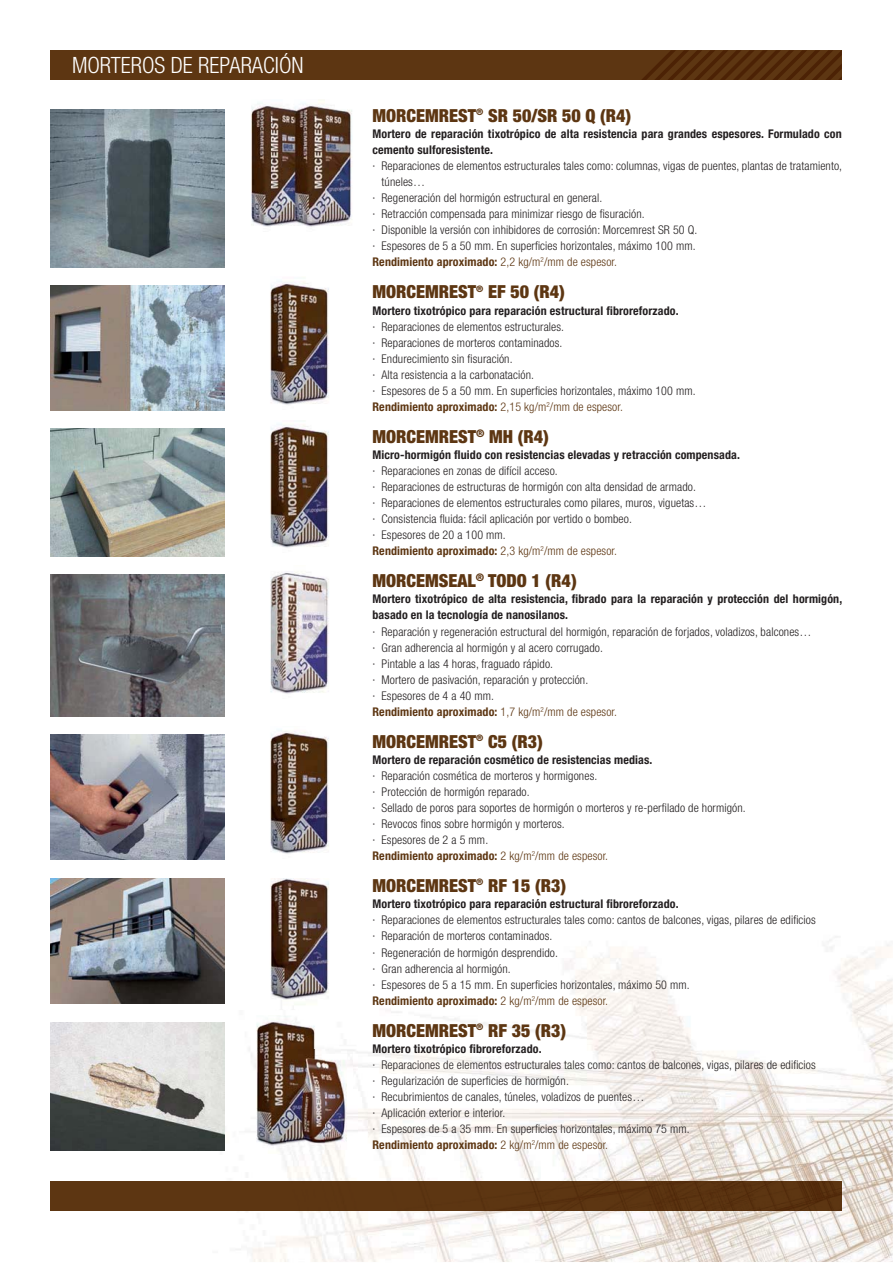
<style>
.page{position:relative;width:893px;height:1263px;background:#fff}
.page>*{position:absolute;margin:0;border:0;box-sizing:border-box;transform-origin:0 0}
.t1{font:300 condensed 22.5px "Helvetica Neue LT Std";color:#fff}
.t2{font:900 condensed 18px "Helvetica Neue LT Std";color:#5d3612}
.t3{font:300 condensed 12px/16px "Helvetica Neue LT Std";letter-spacing:.01em;color:#231f20}
.t4{font:700 condensed 12px/16px "Helvetica Neue LT Std";letter-spacing:.01em;color:#231f20}
.t5{font:700 condensed 12px "Helvetica Neue LT Std";letter-spacing:.01em;color:#5d3612}
.s1{font-weight:300}
.s2{font-weight:700;color:#5d3612}
.s3{color:#5d3612}
</style>
<div class="page">
<img style="left:50px;top:879px;width:843px;height:383px">
<div style="left:51px;top:1181px;width:791px;height:30px;background:#5d3612"></div>
<img style="left:51px;top:109px;width:173px;height:158px">
<div style="left:51px;top:50px;width:791px;height:30px;background:#5d3612"></div>
<svg style="left:642px;top:50px;width:200px;height:30px"></svg>
<img style="left:251px;top:103px;width:21px;height:124px">
<img style="left:325px;top:107px;width:27px;height:119px">
<img style="left:272px;top:100px;width:53px;height:127px">
<img style="left:51px;top:285px;width:173px;height:125px">
<img style="left:270px;top:281px;width:59px;height:124px">
<img style="left:51px;top:428px;width:173px;height:128px">
<img style="left:51px;top:575px;width:173px;height:141px">
<img style="left:270px;top:424px;width:59px;height:124px">
<img style="left:270px;top:572px;width:59px;height:122px">
<img style="left:51px;top:735px;width:173px;height:125px">
<img style="left:270px;top:730px;width:59px;height:124px">
<img style="left:51px;top:879px;width:173px;height:125px">
<img style="left:248px;top:878px;width:96px;height:130px">
<img style="left:51px;top:1022px;width:173px;height:129px">
<img style="left:235px;top:1015px;width:89px;height:139px">
<img style="left:287px;top:1049px;width:71px;height:101px">
<h1 class="t1" style="left:72px;top:57px;width:233px">MORTEROS DE REPARACIÓN</h1>
<h2 class="t2" style="left:372px;top:105px;width:260px">MORCEMREST<sup>®</sup> SR 50/SR 50 Q (R4)</h2>
<p class="t4" style="left:372px;top:127px;width:471px">Mortero de reparación tixotrópico de alta resistencia para grandes espesores. Formulado con cemento sulforesistente.</p>
<p class="t3" style="left:372px;top:159px;width:471px">· Reparaciones de elementos estructurales tales como: columnas, vigas de puentes, plantas de tratamiento,</p>
<p class="t3" style="left:381px;top:175px;width:45px">túneles…</p>
<p class="t3" style="left:372px;top:191px;width:231px">· Regeneración del hormigón estructural en general.</p>
<p class="t3" style="left:372px;top:207px;width:274px">· Retracción compensada para minimizar riesgo de fisuración.</p>
<p class="t3" style="left:372px;top:223px;width:326px">· Disponible la versión con inhibidores de corrosión: Morcemrest SR 50 Q.</p>
<p class="t3" style="left:372px;top:239px;width:324px">· Espesores de 5 a 50 mm. En superficies horizontales, máximo 100 mm.</p>
<p class="t5" style="left:372px;top:258px;width:246px">Rendimiento aproximado: <span class="s1">2,2 kg/m</span><sup>2</sup><span class="s1">/mm de espesor.</span></p>
<h2 class="t2" style="left:372px;top:282px;width:194px">MORCEMREST<sup>®</sup> EF 50 (R4)</h2>
<p class="t4" style="left:372px;top:303px;width:308px">Mortero tixotrópico para reparación estructural fibroreforzado.</p>
<p class="t3" style="left:372px;top:319px;width:324px">· Reparaciones de elementos estructurales.<br>· Reparaciones de morteros contaminados.<br>· Endurecimiento sin fisuración.<br>· Alta resistencia a la carbonatación.<br>· Espesores de 5 a 50 mm. En superficies horizontales, máximo 100 mm.<br><span class="s2">Rendimiento aproximado:</span> <span class="s3">2,15 kg/m</span><sup>2</sup><span class="s3">/mm de espesor.</span></p>
<h2 class="t2" style="left:372px;top:426px;width:178px">MORCEMREST<sup>®</sup> MH (R4)</h2>
<p class="t4" style="left:372px;top:448px;width:369px">Micro-hormigón fluido con resistencias elevadas y retracción compensada.</p>
<p class="t3" style="left:372px;top:464px;width:335px">· Reparaciones en zonas de difícil acceso.<br>· Reparaciones de estructuras de hormigón con alta densidad de armado.<br>· Reparaciones de elementos estructurales como pilares, muros, viguetas… · Consistencia fluida: fácil aplicación por vertido o bombeo.<br>· Espesores de 20 a 100 mm.<br><span class="s2">Rendimiento aproximado:</span> <span class="s3">2,3 kg/m</span><sup>2</sup><span class="s3">/mm de espesor.</span></p>
<h2 class="t2" style="left:372px;top:571px;width:206px">MORCEMSEAL<sup>®</sup> TODO 1 (R4)</h2>
<p class="t4" style="left:372px;top:592px;width:471px">Mortero tixotrópico de alta resistencia, fibrado para la reparación y protección del hormigón, basado en la tecnología de nanosilanos.</p>
<p class="t3" style="left:372px;top:624px;width:440px">· Reparación y regeneración estructural del hormigón, reparación de forjados, voladizos, balcones… · Gran adherencia al hormigón y al acero corrugado.<br>· Pintable a las 4 horas, fraguado rápido.<br>· Mortero de pasivación, reparación y protección.<br>· Espesores de 4 a 40 mm.<br><span class="s2">Rendimiento aproximado:</span> <span class="s3">1,7 kg/m</span><sup>2</sup><span class="s3">/mm de espesor.</span></p>
<h2 class="t2" style="left:372px;top:731px;width:172px">MORCEMREST<sup>®</sup> C5 (R3)</h2>
<p class="t4" style="left:372px;top:753px;width:281px">Mortero de reparación cosmético de resistencias medias.</p>
<p class="t3" style="left:372px;top:769px;width:375px">· Reparación cosmética de morteros y hormigones.<br>· Protección de hormigón reparado.<br>· Sellado de poros para soportes de hormigón o morteros y re-perfilado de hormigón. · Revocos finos sobre hormigón y morteros.<br>· Espesores de 2 a 5 mm.<br><span class="s2">Rendimiento aproximado:</span> <span class="s3">2 kg/m</span><sup>2</sup><span class="s3">/mm de espesor.</span></p>
<h2 class="t2" style="left:372px;top:876px;width:195px">MORCEMREST<sup>®</sup> RF 15 (R3)</h2>
<p class="t4" style="left:372px;top:897px;width:308px">Mortero tixotrópico para reparación estructural fibroreforzado.</p>
<p class="t3" style="left:372px;top:913px;width:445px">· Reparaciones de elementos estructurales tales como: cantos de balcones, vigas, pilares de edificios · Reparación de morteros contaminados.<br>· Regeneración de hormigón desprendido.<br>· Gran adherencia al hormigón.<br>· Espesores de 5 a 15 mm. En superficies horizontales, máximo 50 mm.<br><span class="s2">Rendimiento aproximado:</span> <span class="s3">2 kg/m</span><sup>2</sup><span class="s3">/mm de espesor.</span></p>
<h2 class="t2" style="left:372px;top:1020px;width:195px">MORCEMREST<sup>®</sup> RF 35 (R3)</h2>
<p class="t4" style="left:372px;top:1042px;width:171px">Mortero tixotrópico fibroreforzado.</p>
<p class="t3" style="left:372px;top:1058px;width:445px">· Reparaciones de elementos estructurales tales como: cantos de balcones, vigas, pilares de edificios · Regularización de superficies de hormigón.<br>· Recubrimientos de canales, túneles, voladizos de puentes…<br>· Aplicación exterior e interior.<br>· Espesores de 5 a 35 mm. En superficies horizontales, máximo 75 mm.<br><span class="s2">Rendimiento aproximado:</span> <span class="s3">2 kg/m</span><sup>2</sup><span class="s3">/mm de espesor.</span></p>
</div>
